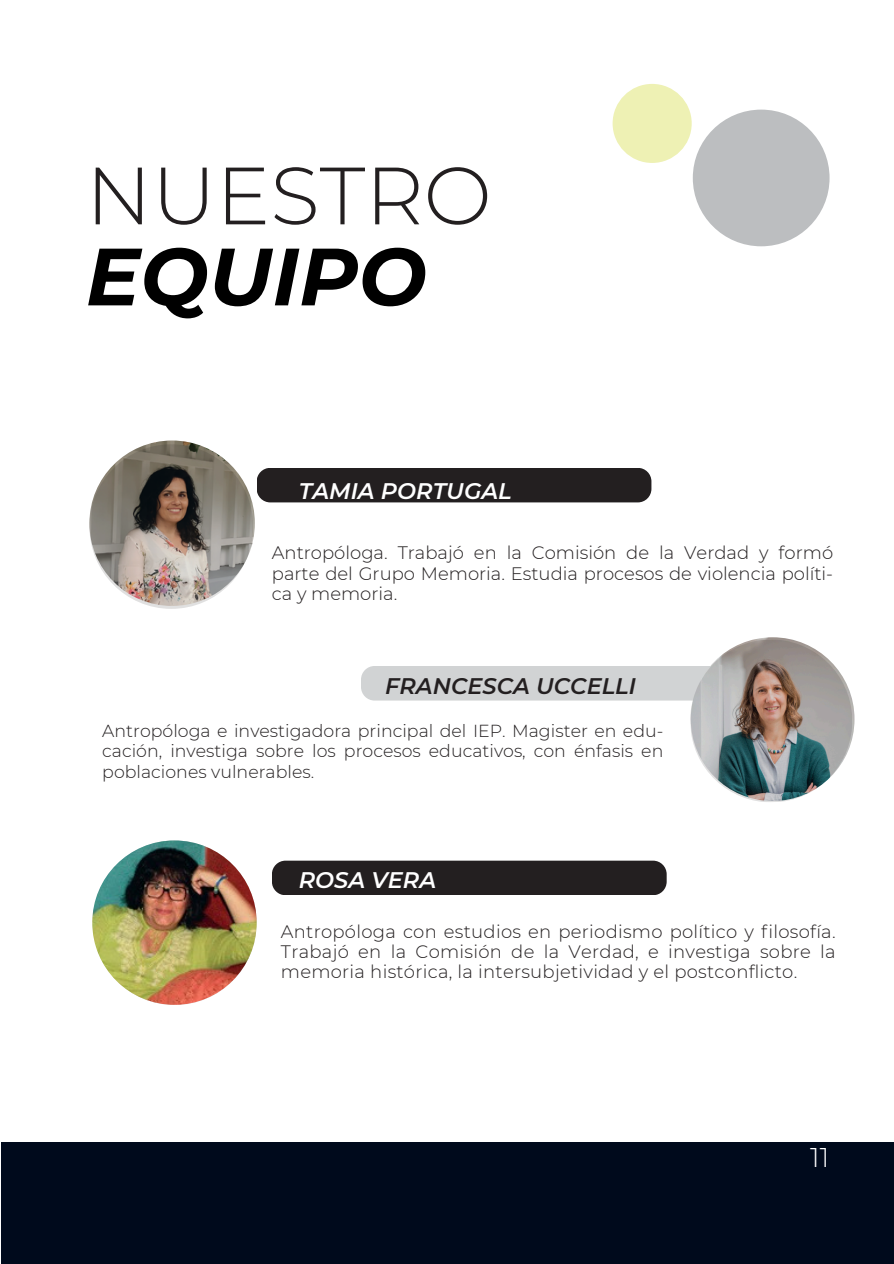
<style>
.page{position:relative;width:894px;height:1264px;background:#fff}
.page>*{position:absolute;margin:0;border:0;box-sizing:border-box;transform-origin:0 0}
.t1{font:300 81px/81px "Montserrat";color:#231f20}
.t2{font:300 27px "Montserrat";color:#fff}
.t3{font:italic 600 22.5px "Montserrat";color:#fff}
.t4{font:italic 600 22.5px "Montserrat";color:#231f20}
.t5{font:300 18px/20.2px "Montserrat";letter-spacing:.01em;color:#231f20;text-align:justify}
.t6{font:300 17.4px/20.2px "Montserrat";color:#231f20;text-align:justify}
.s1{font-weight:700;font-style:italic;color:#000}
</style>
<div class="page">
<div style="left:256px;top:468px;width:395px;height:34px;background:#231f20;border-radius:14px"></div>
<div style="left:272px;top:860px;width:394px;height:35px;background:#231f20;border-radius:14px"></div>
<div style="left:361px;top:666px;width:372px;height:34px;background:#d1d3d4;border-radius:14px"></div>
<img style="left:89px;top:440px;width:166px;height:166px;border-radius:50%">
<svg style="left:89px;top:444px;width:164px;height:164px;background:#887f76"></svg>
<div style="left:1px;top:1141px;width:892px;height:122px;background:#000a1c"></div>
<img style="left:688px;top:638px;width:165px;height:164px">
<div style="left:692px;top:110px;width:137px;height:136px;background:#bcbec0;border-radius:50%"></div>
<div style="left:612px;top:84px;width:79px;height:79px;background:#eef1b4;border-radius:50%"></div>
<img style="left:92px;top:840px;width:164px;height:164px;border-radius:50%">
<p class="t1" style="left:86px;top:155px;width:407px">NUESTRO<br><span class="s1">EQUIPO</span></p>
<h2 class="t3" style="left:299px;top:477px;width:214px">TAMIA PORTUGAL</h2>
<h2 class="t5" style="left:272px;top:543px;width:562px">Antropóloga. Trabajó en la Comisión de la Verdad y formó parte del Grupo Memoria. Estudia procesos de violencia políti&shy;ca y memoria.</h2>
<p class="t4" style="left:385px;top:672px;width:252px">FRANCESCA UCCELLI</p>
<p class="t6" style="left:102px;top:720px;width:562px">Antropóloga e investigadora principal del IEP. Magister en edu&shy;cación, investiga sobre los procesos educativos, con énfasis en poblaciones vulnerables.</p>
<p class="t3" style="left:299px;top:866px;width:139px">ROSA VERA</p>
<p class="t5" style="left:281px;top:921px;width:556px">Antropóloga con estudios en periodismo político y filosofía.<br>Trabajó en la Comisión de la Verdad, e investiga sobre la memoria histórica, la intersubjetividad y el postconflicto.</p>
<p class="t2" style="left:810px;top:1141px;width:21px">11</p>
</div>
